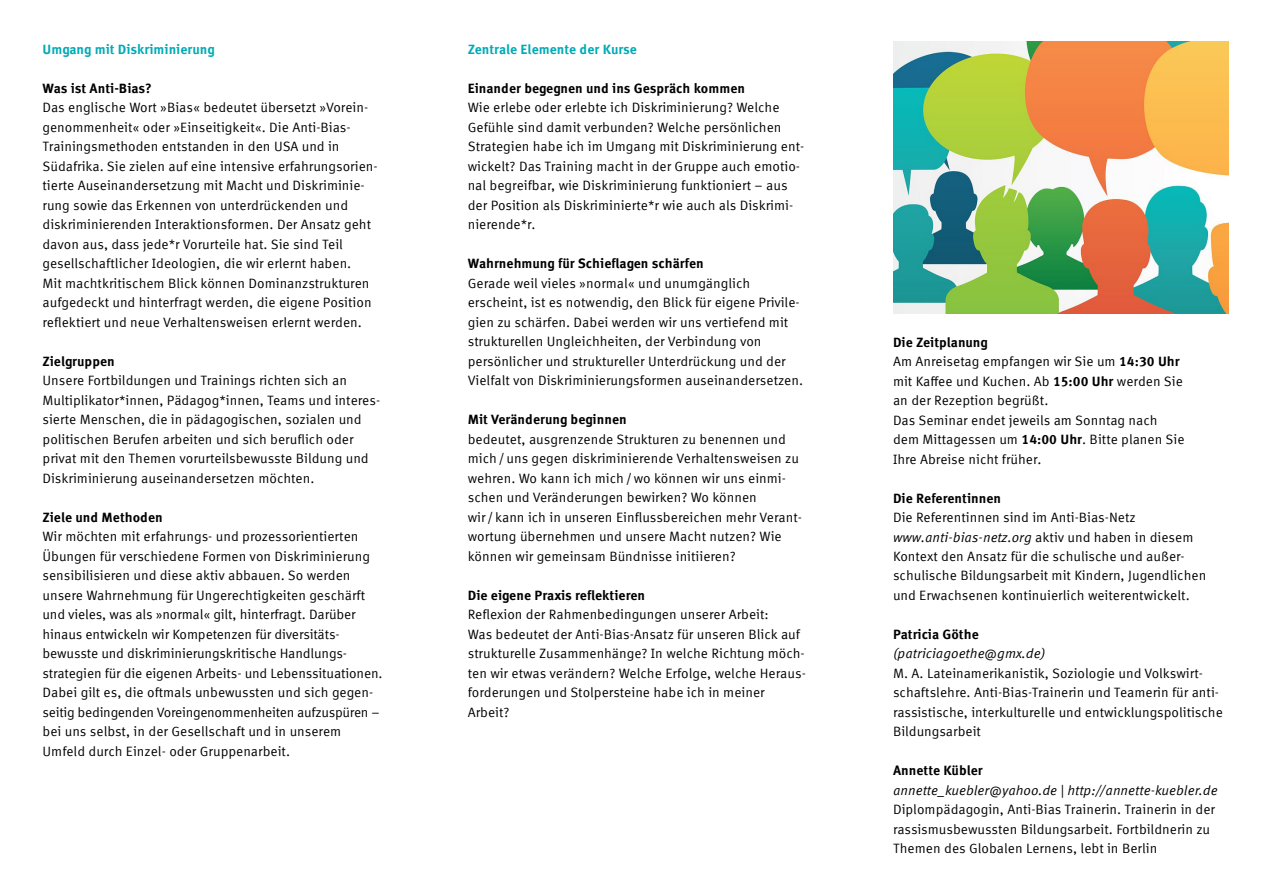
<style>
.page{position:relative;width:1263px;height:893px;background:#fff}
.page>*{position:absolute;margin:0;border:0;box-sizing:border-box;transform-origin:0 0}
.t1{font:13.5px/19.5px "Meta Corr Offc Pro";color:#000}
.t2{font:700 13.5px "Meta Corr Offc Pro";color:#000}
.t3{font:italic 13.5px "Meta Corr Offc Pro";color:#000}
.t4{font:700 13.5px "Meta Corr Offc Pro";color:#00abb5}
.s1{font-weight:700}
.s2{font-style:italic}
</style>
<div class="page">
<img style="left:893px;top:41px;width:336px;height:272px">
<p class="t4" style="left:43px;top:39px;width:174px">Umgang mit Diskriminierung</p>
<p class="t2" style="left:43px;top:78px;width:111px">Was ist Anti-Bias?</p>
<p class="t1" style="left:43px;top:97px;width:337px">Das englische Wort »Bias« bedeutet übersetzt »Vorein&shy;genommenheit« oder »Einseitigkeit«. Die Anti-Bias-Trainingsmethoden entstanden in den USA und in Südafrika. Sie zielen auf eine intensive erfahrungsorien&shy;tierte Auseinandersetzung mit Macht und Diskriminie&shy;rung sowie das Erkennen von unterdrückenden und diskriminierenden Interaktionsformen. Der Ansatz geht davon aus, dass jede*r Vorurteile hat. Sie sind Teil gesellschaftlicher Ideologien, die wir erlernt haben.<br>Mit machtkritischem Blick können Dominanzstrukturen aufgedeckt und hinterfragt werden, die eigene Position reflektiert und neue Verhaltensweisen erlernt werden.</p>
<p class="t2" style="left:43px;top:350px;width:74px">Zielgruppen</p>
<p class="t1" style="left:43px;top:370px;width:339px">Unsere Fortbildungen und Trainings richten sich an Multiplikator*innen, Pädagog*innen, Teams und interes&shy;sierte Menschen, die in pädagogischen, sozialen und politischen Berufen arbeiten und sich beruflich oder privat mit den Themen vorurteilsbewusste Bildung und Diskriminierung auseinandersetzen möchten.</p>
<p class="t2" style="left:43px;top:506px;width:122px">Ziele und Methoden</p>
<p class="t1" style="left:43px;top:526px;width:342px">Wir möchten mit erfahrungs- und prozessorientierten Übungen für verschiedene Formen von Diskriminierung sensibilisieren und diese aktiv abbauen. So werden unsere Wahrnehmung für Ungerechtigkeiten geschärft und vieles, was als »normal« gilt, hinterfragt. Darüber hinaus entwickeln wir Kompetenzen für diversitäts&shy;bewusste und diskriminierungskritische Handlungs&shy;strategien für die eigenen Arbeits- und Lebenssituationen.<br>Dabei gilt es, die oftmals unbewussten und sich gegen&shy;seitig bedingenden Voreingenommenheiten aufzuspüren – bei uns selbst, in der Gesellschaft und in unserem Umfeld durch Einzel- oder Gruppenarbeit.</p>
<p class="t4" style="left:468px;top:38px;width:171px">Zentrale Elemente der Kurse</p>
<p class="t2" style="left:468px;top:77px;width:279px">Einander begegnen und ins Gespräch kommen</p>
<p class="t1" style="left:468px;top:97px;width:338px">Wie erlebe oder erlebte ich Diskriminierung? Welche Gefühle sind damit verbunden? Welche persönlichen Strategien habe ich im Umgang mit Diskriminierung ent&shy;wickelt? Das Training macht in der Gruppe auch emotio&shy;nal begreifbar, wie Diskriminierung funktioniert – aus der Position als Diskriminierte*r wie auch als Diskrimi&shy;nierende*r.</p>
<p class="t2" style="left:468px;top:253px;width:238px">Wahrnehmung für Schieflagen schärfen</p>
<p class="t1" style="left:468px;top:272px;width:337px">Gerade weil vieles »normal« und unumgänglich erscheint, ist es notwendig, den Blick für eigene Privile&shy;gien zu schärfen. Dabei werden wir uns vertiefend mit strukturellen Ungleichheiten, der Verbindung von persönlicher und struktureller Unterdrückung und der Vielfalt von Diskriminierungsformen auseinandersetzen.</p>
<p class="t2" style="left:468px;top:409px;width:160px">Mit Veränderung beginnen</p>
<p class="t1" style="left:468px;top:428px;width:336px">bedeutet, ausgrenzende Strukturen zu benennen und mich/uns gegen diskriminierende Verhaltensweisen zu wehren. Wo kann ich mich/wo können wir uns einmi&shy;schen und Veränderungen bewirken? Wo können<br>wir /kann ich in unseren Einflussbereichen mehr Verant&shy;wortung übernehmen und unsere Macht nutzen? Wie können wir gemeinsam Bündnisse initiieren?</p>
<p class="t2" style="left:468px;top:584px;width:179px">Die eigene Praxis reflektieren</p>
<p class="t1" style="left:468px;top:604px;width:340px">Reflexion der Rahmenbedingungen unserer Arbeit:<br>Was bedeutet der Anti-Bias-Ansatz für unseren Blick auf strukturelle Zusammenhänge? In welche Richtung möch&shy;ten wir etwas verändern? Welche Erfolge, welche Heraus&shy;forderungen und Stolpersteine habe ich in meiner Arbeit?</p>
<p class="t1" style="left:893px;top:331px;width:293px"><span class="s1">Die Zeitplanung<br></span>Am Anreisetag empfangen wir Sie um <span class="s1">14:30 Uhr </span>mit Kaffee und Kuchen. Ab <span class="s1">15:00 Uhr</span> werden Sie an der Rezeption begrüßt.<br>Das Seminar endet jeweils am Sonntag nach dem Mittagessen um <span class="s1">14:00 Uhr</span>. Bitte planen Sie Ihre Abreise nicht früher.</p>
<p class="t2" style="left:893px;top:487px;width:110px">Die Referentinnen</p>
<p class="t1" style="left:893px;top:507px;width:315px">Die Referentinnen sind im Anti-Bias-Netz <span class="s2">www.anti-bias-netz.org</span> aktiv und haben in diesem Kontext den Ansatz für die schulische und außer&shy;schulische Bildungsarbeit mit Kindern, Jugendlichen und Erwachsenen kontinuierlich weiterentwickelt.</p>
<p class="t2" style="left:893px;top:624px;width:87px">Patricia Göthe</p>
<p class="t3" style="left:893px;top:643px;width:154px">(patriciagoethe@gmx.de)</p>
<p class="t1" style="left:893px;top:663px;width:331px">M. A. Lateinamerikanistik, Soziologie und Volkswirt&shy;schaftslehre. Anti-Bias-Trainerin und Teamerin für anti&shy;rassistische, interkulturelle und entwicklungspolitische Bildungsarbeit</p>
<p class="t2" style="left:893px;top:760px;width:91px">Annette Kübler</p>
<p class="t3" style="left:893px;top:780px;width:326px">annette_kuebler@yahoo.de | http://annette-kuebler.de</p>
<p class="t1" style="left:893px;top:799px;width:324px">Diplompädagogin, Anti-Bias Trainerin. Trainerin in der rassismusbewussten Bildungsarbeit. Fortbildnerin zu<br>Themen des Globalen Lernens, lebt in Berlin</p>
</div>
